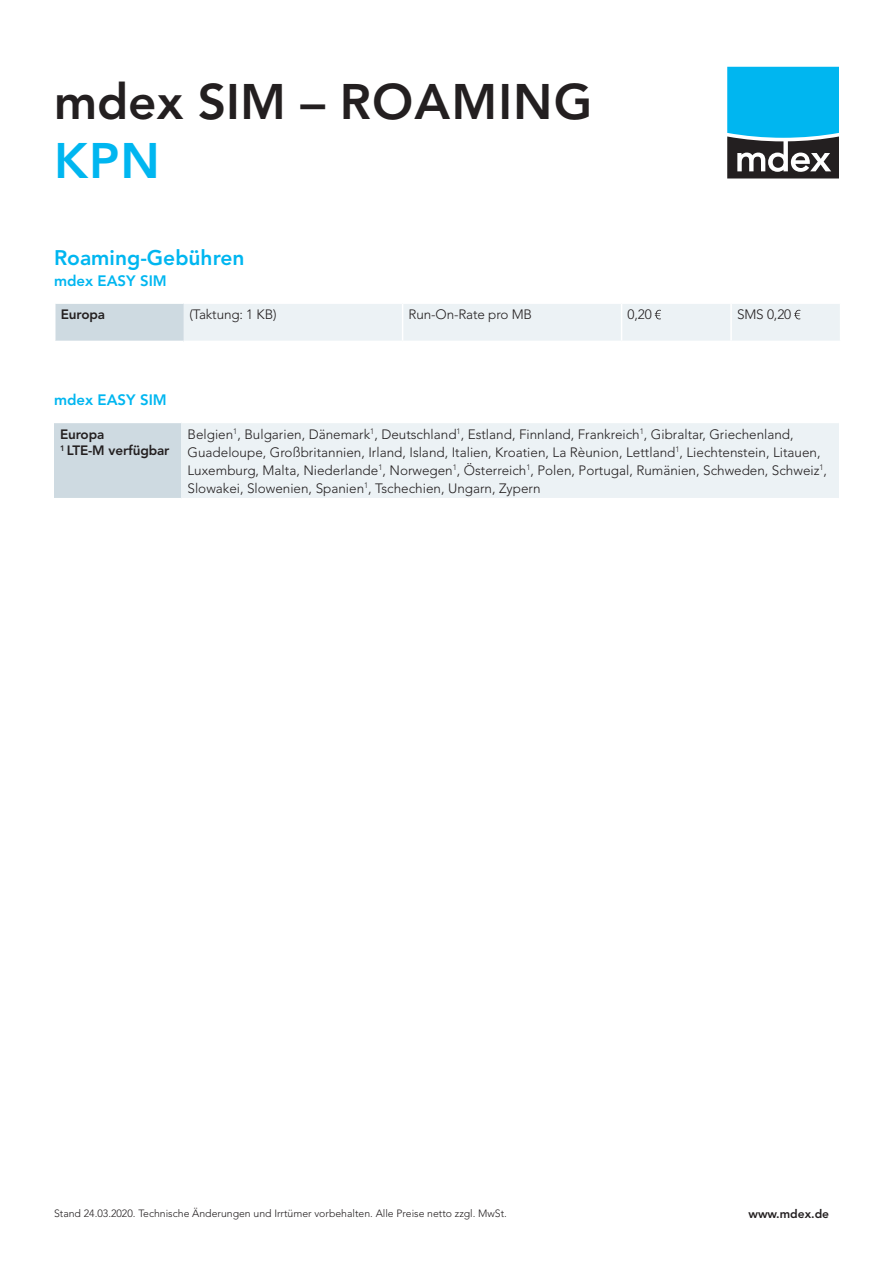
<style>
.page{position:relative;width:893px;height:1263px;background:#fff}
.page>*{position:absolute;margin:0;border:0;box-sizing:border-box;transform-origin:0 0}
.t1{font:800 49.5px "Avenir";letter-spacing:.02em;color:#231f20}
.t2{font:800 49.5px "Avenir";color:#00b6f0}
.t3{font:800 21px "Avenir";color:#00b6f0}
.t4{font:800 15px "Avenir";color:#00b6f0}
.t5{font:300 13.5px/18px "Avenir";color:#231f20}
.t6{font:800 13.5px/16.5px "Avenir";letter-spacing:-.01em;color:#231f20}
.t7{font:800 12px "Avenir";color:#231f20}
.t8{font:300 10.5px "Avenir";color:#231f20}
</style>
<div class="page">
<div style="left:55px;top:303px;width:129px;height:38px;background:#cedae1"></div>
<hr style="left:54px;top:302px;width:130px;height:2px;background:#fff">
<hr style="left:54px;top:304px;width:2px;height:37px;background:#fff">
<div style="left:184px;top:304px;width:656px;height:37px;background:#ecf2f5"></div>
<div style="left:54px;top:422px;width:128px;height:77px;background:#cedae1"></div>
<div style="left:182px;top:422px;width:657px;height:77px;background:#ecf2f5"></div>
<hr style="left:54px;top:422px;width:128px;height:1px;background:#fff">
<hr style="left:54px;top:498px;width:128px;height:1px;background:#fff">
<hr style="left:182px;top:422px;width:657px;height:1px;background:#fff">
<hr style="left:182px;top:498px;width:657px;height:1px;background:#fff">
<svg style="left:727px;top:67px;width:112px;height:111px;background:#2696ba"></svg>
<h1 class="t1" style="left:54px;top:72px;width:540px">mdex SIM – ROAMING</h1>
<h1 class="t2" style="left:54px;top:132px;width:107px">KPN</h1>
<h2 class="t3" style="left:54px;top:245px;width:192px">Roaming-Gebühren</h2>
<p class="t4" style="left:54px;top:272px;width:114px">mdex EASY SIM</p>
<p class="t6" style="left:61px;top:306px;width:46px">Europa</p>
<p class="t5" style="left:190px;top:306px;width:88px">(Taktung: 1 KB)</p>
<p class="t5" style="left:409px;top:306px;width:125px">Run-On-Rate pro MB</p>
<p class="t5" style="left:628px;top:306px;width:26px">0,20</p>
<p class="t5" style="left:737px;top:306px;width:56px">SMS 0,20</p>
<p class="t4" style="left:54px;top:391px;width:114px">mdex EASY SIM</p>
<p class="t6" style="left:60px;top:426px;width:111px">Europa<br><sup>1</sup> LTE-M verfügbar</p>
<p class="t5" style="left:188px;top:425px;width:641px">Belgien<sup>1</sup>, Bulgarien, Dänemark<sup>1</sup>, Deutschland<sup>1</sup>, Estland, Finnland, Frankreich<sup>1</sup>, Gibraltar, Griechenland, Guadeloupe, Großbritannien, Irland, Island, Italien, Kroatien, La Rèunion, Lettland<sup>1</sup>, Liechtenstein, Litauen, Luxemburg, Malta, Niederlande<sup>1</sup>, Norwegen<sup>1</sup>, Österreich<sup>1</sup>, Polen, Portugal, Rumänien, Schweden, Schweiz<sup>1</sup>, Slowakei, Slowenien, Spanien<sup>1</sup>, Tschechien, Ungarn, Zypern</p>
<p class="t8" style="left:54px;top:1207px;width:455px">Stand 24.03.2020. Technische Änderungen und Irrtümer vorbehalten. Alle Preise netto zzgl. MwSt.</p>
<p class="t7" style="left:748px;top:1206px;width:82px">www.mdex.de</p>
</div>
